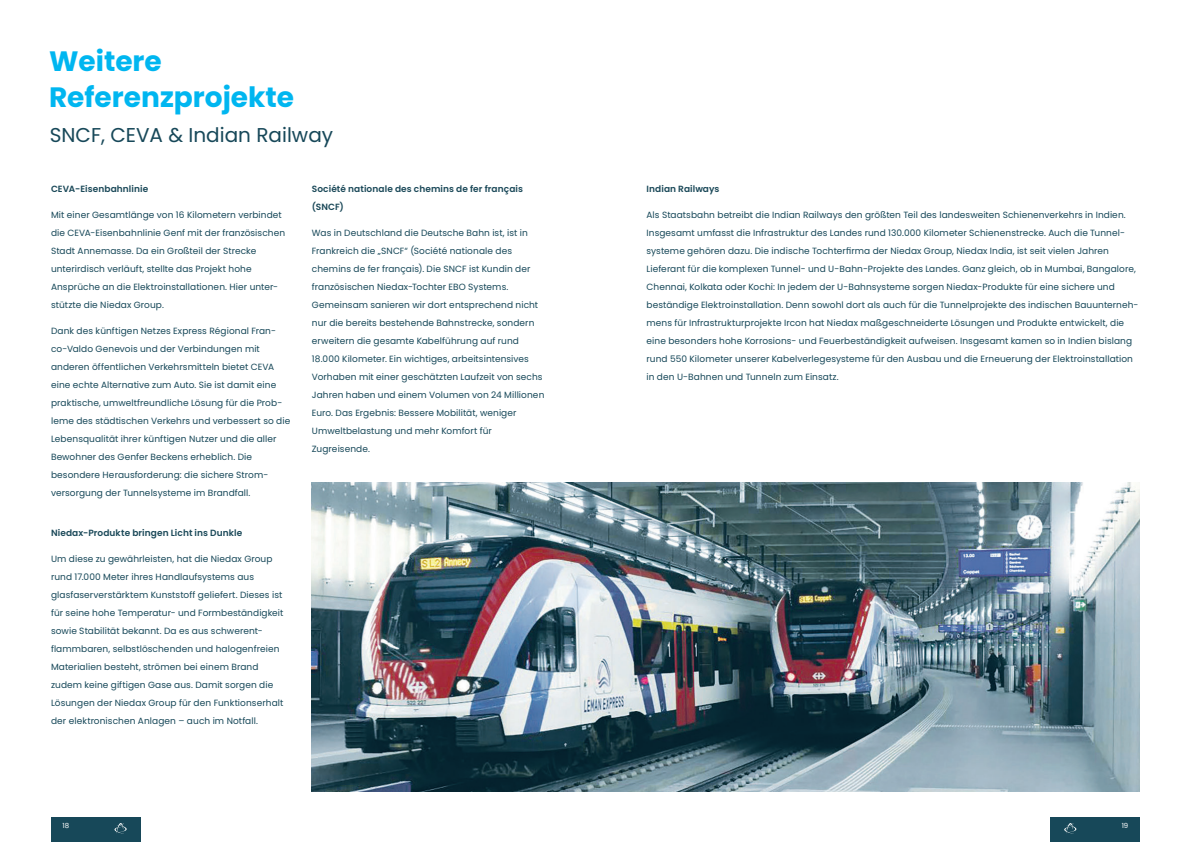
<style>
.page{position:relative;width:1191px;height:842px;background:#fff}
.page>*{position:absolute;margin:0;border:0;box-sizing:border-box;transform-origin:0 0}
.t1{font:700 28px/36px "Poppins";color:#00b6f0}
.t2{font:20px "Poppins";color:#174859}
.t3{font:9px/18px "Poppins";letter-spacing:.01em;color:#174859}
.t4{font:600 9px/18px "Poppins";letter-spacing:.01em;color:#1b4959}
.t5{font:7px "Poppins";color:#fff}
</style>
<div class="page">
<img style="left:312px;top:483px;width:827px;height:308px">
<div style="left:51px;top:817px;width:89px;height:25px;background:#174859"></div>
<svg style="left:114px;top:823px;width:13px;height:10px"></svg>
<div style="left:1051px;top:817px;width:89px;height:25px;background:#174859"></div>
<svg style="left:1064px;top:823px;width:13px;height:10px"></svg>
<h1 class="t1" style="left:49px;top:45px;width:247px">Weitere<br>Referenzprojekte</h1>
<h2 class="t2" style="left:50px;top:124px;width:285px">SNCF, CEVA &amp; Indian Railway</h2>
<p class="t4" style="left:51px;top:180px;width:99px">CEVA-Eisenbahnlinie</p>
<p class="t3" style="left:51px;top:206px;width:236px">Mit einer Gesamtlänge von 16 Kilometern verbindet die CEVA-Eisenbahnlinie Genf mit der französischen Stadt Annemasse. Da ein Großteil der Strecke unterirdisch verläuft, stellte das Projekt hohe Ansprüche an die Elektroinstallationen. Hier unter&shy;stützte die Niedax Group.</p>
<p class="t3" style="left:51px;top:322px;width:241px">Dank des künftigen Netzes Express Régional Fran&shy;co-Valdo Genevois und der Verbindungen mit anderen öffentlichen Verkehrsmitteln bietet CEVA eine echte Alternative zum Auto. Sie ist damit eine praktische, umweltfreundliche Lösung für die Prob&shy;leme des städtischen Verkehrs und verbessert so die Lebensqualität ihrer künftigen Nutzer und die aller Bewohner des Genfer Beckens erheblich. Die besondere Herausforderung: die sichere Strom&shy;versorgung der Tunnelsysteme im Brandfall.</p>
<p class="t4" style="left:51px;top:524px;width:193px">Niedax-Produkte bringen Licht ins Dunkle</p>
<p class="t3" style="left:51px;top:550px;width:234px">Um diese zu gewährleisten, hat die Niedax Group rund 17.000 Meter ihres Handlaufsystems aus glasfaserverstärktem Kunststoff geliefert. Dieses ist für seine hohe Temperatur- und Formbeständigkeit sowie Stabilität bekannt. Da es aus schwerent&shy;flammbaren, selbstlöschenden und halogenfreien Materialien besteht, strömen bei einem Brand zudem keine giftigen Gase aus. Damit sorgen die Lösungen der Niedax Group für den Funktionserhalt der elektronischen Anlagen – auch im Notfall.</p>
<p class="t4" style="left:312px;top:180px;width:213px">Société nationale des chemins de fer français (SNCF)</p>
<p class="t3" style="left:312px;top:224px;width:234px">Was in Deutschland die Deutsche Bahn ist, ist in Frankreich die „SNCF“ (Société nationale des chemins de fer français). Die SNCF ist Kundin der französischen Niedax-Tochter EBO Systems.<br>Gemeinsam sanieren wir dort entsprechend nicht nur die bereits bestehende Bahnstrecke, sondern erweitern die gesamte Kabelführung auf rund 18.000 Kilometer. Ein wichtiges, arbeitsintensives Vorhaben mit einer geschätzten Laufzeit von sechs Jahren haben und einem Volumen von 24 Millionen Euro. Das Ergebnis: Bessere Mobilität, weniger Umweltbelastung und mehr Komfort für Zugreisende.</p>
<p class="t4" style="left:646px;top:180px;width:74px">Indian Railways</p>
<p class="t3" style="left:646px;top:206px;width:493px">Als Staatsbahn betreibt die Indian Railways den größten Teil des landesweiten Schienenverkehrs in Indien.<br>Insgesamt umfasst die Infrastruktur des Landes rund 130.000 Kilometer Schienenstrecke. Auch die Tunnel&shy;systeme gehören dazu. Die indische Tochterfirma der Niedax Group, Niedax India, ist seit vielen Jahren Lieferant für die komplexen Tunnel- und U-Bahn-Projekte des Landes. Ganz gleich, ob in Mumbai, Bangalore, Chennai, Kolkata oder Kochi: In jedem der U-Bahnsysteme sorgen Niedax-Produkte für eine sichere und beständige Elektroinstallation. Denn sowohl dort als auch für die Tunnelprojekte des indischen Bauunterneh&shy;mens für Infrastrukturprojekte Ircon hat Niedax maßgeschneiderte Lösungen und Produkte entwickelt, die eine besonders hohe Korrosions- und Feuerbeständigkeit aufweisen. Insgesamt kamen so in Indien bislang rund 550 Kilometer unserer Kabelverlegesysteme für den Ausbau und die Erneuerung der Elektroinstallation in den U-Bahnen und Tunneln zum Einsatz.</p>
<p class="t5" style="left:63px;top:821px;width:8px">18</p>
<p class="t5" style="left:1121px;top:821px;width:8px">19</p>
</div>
